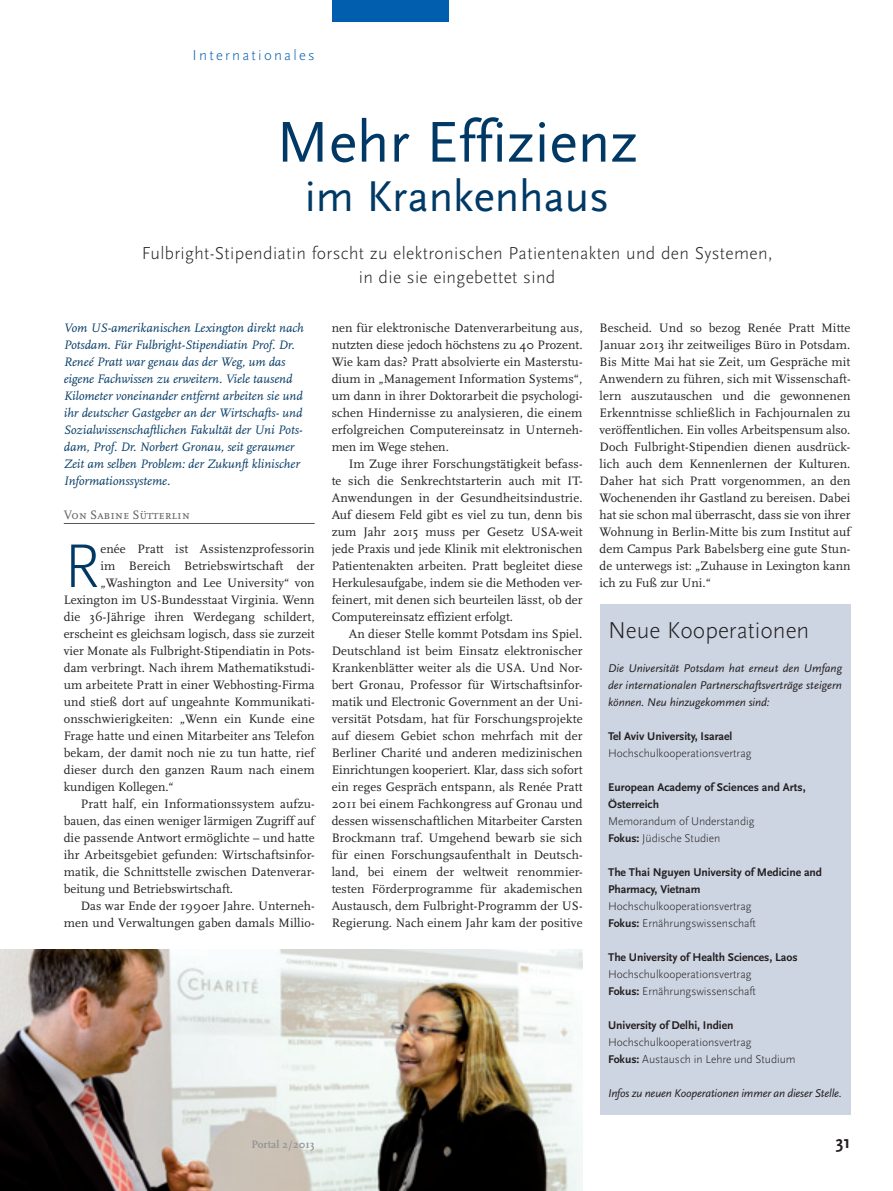
<style>
.page{position:relative;width:893px;height:1191px;background:#fff}
.page>*{position:absolute;margin:0;border:0;box-sizing:border-box;transform-origin:0 0}
.t1{font:300 64.35px "Scala Sans Pro";color:#003965}
.t2{font:60px "Scala Sans Pro";color:#003965}
.t3{font:45px "Scala Sans Pro";color:#003965}
.t4{font:300 24px "Scala Sans Pro";color:#231f20}
.t5{font:300 18px/24px "Scala Sans Pro";letter-spacing:.02em;color:#231f20;text-align:center}
.t6{font:700 18px "Scala Sans Pro";color:#231f20}
.t7{font:300 15px "Scala Sans Pro";letter-spacing:.15em;color:#015dad}
.t8{font:12.75px/17px "Scala";letter-spacing:.01em;color:#231f20;text-align:justify}
.t9{font:italic 12.75px/17px "Scala";color:#003965}
.t10{font:12.75px "Scala Caps";color:#636366}
.t11{font:300 11.7px/17px "Scala Sans Pro";letter-spacing:-.005em;color:#231f20}
.t12{font:700 11.7px/17px "Scala Sans Pro";letter-spacing:-.005em;color:#231f20}
.t13{font:italic 11.7px/17px "Scala Sans Pro";letter-spacing:-.005em;color:#231f20;text-align:justify}
.t14{font:700 11.25px "Scala";color:#939598}
.s1{font-weight:700}
</style>
<div class="page">
<div style="left:332px;top:0;width:117px;height:21px;background:#015dad"></div>
<div style="left:600px;top:604px;width:250px;height:510px;background:#cdd5e2"></div>
<hr style="left:64px;top:523px;width:251px;height:1px;background:#57585a">
<img style="left:0;top:949px;width:583px;height:242px">
<p class="t7" style="left:193px;top:46px;width:124px">Internationales</p>
<h2 class="t2" style="left:276px;top:107px;width:363px">Mehr Effizienz</h2>
<h3 class="t3" style="left:305px;top:170px;width:306px">im Krankenhaus</h3>
<h3 class="t5" style="left:142px;top:241px;width:632px">Fulbright-Stipendiatin forscht zu elektronischen Patientenakten und den Systemen, in die sie eingebettet sind</h3>
<p class="t8" style="left:332px;top:319px;width:253px">nen für elektronische Datenverarbeitung aus, nutzten diese jedoch höchstens zu 40 Prozent.<br>Wie kam das? Pratt absolvierte ein Masterstu&shy;dium in „Management Information Systems“, um dann in ihrer Doktorarbeit die psychologi&shy;schen Hindernisse zu analysieren, die einem erfolgreichen Computereinsatz in Unterneh&shy;men im Wege stehen.</p>
<p class="t8" style="left:332px;top:455px;width:253px;text-indent:17px">Im Zuge ihrer Forschungstätigkeit befass&shy;te sich die Senkrechtstarterin auch mit IT-Anwendungen in der Gesundheitsindustrie.<br>Auf diesem Feld gibt es viel zu tun, denn bis zum Jahr 2015 muss per Gesetz USA-weit jede Praxis und jede Klinik mit elektronischen Patientenakten arbeiten. Pratt begleitet diese Herkulesaufgabe, indem sie die Methoden ver&shy;feinert, mit denen sich beurteilen lässt, ob der Computereinsatz effizient erfolgt.</p>
<p class="t8" style="left:332px;top:625px;width:252px;text-indent:17px">An dieser Stelle kommt Potsdam ins Spiel.<br>Deutschland ist beim Einsatz elektronischer Krankenblätter weiter als die USA. Und Nor&shy;bert Gronau, Professor für Wirtschaftsinfor&shy;matik und Electronic Government an der Uni&shy;versität Potsdam, hat für Forschungsprojekte auf diesem Gebiet schon mehrfach mit der Berliner Charité und anderen medizinischen Einrichtungen kooperiert. Klar, dass sich sofort ein reges Gespräch entspann, als Renée Pratt 2011 bei einem Fachkongress auf Gronau und dessen wissenschaftlichen Mitarbeiter Carsten Brockmann traf. Umgehend bewarb sie sich für einen Forschungsaufenthalt in Deutsch&shy;land, bei einem der weltweit renommier&shy;testen Förderprogramme für akademischen Austausch, dem Fulbright-Programm der US-Regierung. Nach einem Jahr kam der positive</p>
<h3 class="t4" style="left:608px;top:616px;width:203px">Neue Kooperationen</h3>
<p class="t9" style="left:64px;top:319px;width:242px">Vom US-amerikanischen Lexington direkt nach Potsdam. Für Fulbright-Stipendiatin Prof. Dr.<br>Reneé Pratt war genau das der Weg, um das eigene Fachwissen zu erweitern. Viele tausend Kilometer voneinander entfernt arbeiten sie und ihr deutscher Gastgeber an der Wirtschafts- und Sozialwissenschaftlichen Fakultät der Uni Pots&shy;dam, Prof. Dr. Norbert Gronau, seit geraumer Zeit am selben Problem: der Zukunft klinischer Informationssysteme.</p>
<p class="t10" style="left:64px;top:508px;width:128px">Von Sabine Sütterlin</p>
<h1 class="t1" style="left:64px;top:529px;width:38px">R</h1>
<p class="t8" style="left:100px;top:540px;width:216px">enée Pratt ist Assistenzprofessorin</p>
<p class="t8" style="left:600px;top:319px;width:253px">Bescheid. Und so bezog Renée Pratt Mitte Januar 2013 ihr zeitweiliges Büro in Potsdam.<br>Bis Mitte Mai hat sie Zeit, um Gespräche mit Anwendern zu führen, sich mit Wissenschaft&shy;lern auszutauschen und die gewonnenen Erkenntnisse schließlich in Fachjournalen zu veröffentlichen. Ein volles Arbeitspensum also.<br>Doch Fulbright-Stipendien dienen ausdrück&shy;lich auch dem Kennenlernen der Kulturen.<br>Daher hat sich Pratt vorgenommen, an den Wochenenden ihr Gastland zu bereisen. Dabei hat sie schon mal überrascht, dass sie von ihrer Wohnung in Berlin-Mitte bis zum Institut auf dem Campus Park Babelsberg eine gute Stun&shy;de unterwegs ist: „Zuhause in Lexington kann ich zu Fuß zur Uni.“</p>
<p class="t8" style="left:100px;top:557px;width:216px">im Bereich Betriebswirtschaft der</p>
<p class="t8" style="left:100px;top:574px;width:216px">„Washington and Lee University“ von</p>
<p class="t8" style="left:64px;top:591px;width:252px">Lexington im US-Bundesstaat Virginia. Wenn</p>
<p class="t8" style="left:64px;top:608px;width:252px">die 36-Jährige ihren Werdegang schildert,</p>
<p class="t8" style="left:64px;top:625px;width:252px">erscheint es gleichsam logisch, dass sie zurzeit</p>
<p class="t8" style="left:64px;top:642px;width:252px">vier Monate als Fulbright-Stipendiatin in Pots-</p>
<p class="t8" style="left:64px;top:659px;width:252px">dam verbringt. Nach ihrem Mathematikstudi-</p>
<p class="t8" style="left:64px;top:676px;width:252px">um arbeitete Pratt in einer Webhosting-Firma</p>
<p class="t8" style="left:64px;top:693px;width:252px">und stieß dort auf ungeahnte Kommunikati-</p>
<p class="t8" style="left:64px;top:710px;width:252px">onsschwierigkeiten: „Wenn ein Kunde eine</p>
<p class="t8" style="left:64px;top:727px;width:252px">Frage hatte und einen Mitarbeiter ans Telefon</p>
<p class="t8" style="left:64px;top:744px;width:252px">bekam, der damit noch nie zu tun hatte, rief</p>
<p class="t8" style="left:64px;top:761px;width:252px">dieser durch den ganzen Raum nach einem</p>
<p class="t8" style="left:64px;top:778px;width:112px">kundigen Kollegen.“</p>
<p class="t8" style="left:81px;top:795px;width:235px">Pratt half, ein Informationssystem aufzu-</p>
<p class="t8" style="left:64px;top:813px;width:252px">bauen, das einen weniger lärmigen Zugriff auf</p>
<p class="t8" style="left:64px;top:830px;width:252px">die passende Antwort ermöglichte – und hatte</p>
<p class="t8" style="left:64px;top:847px;width:252px">ihr Arbeitsgebiet gefunden: Wirtschaftsinfor-</p>
<p class="t8" style="left:64px;top:864px;width:252px">matik, die Schnittstelle zwischen Datenverar-</p>
<p class="t8" style="left:64px;top:881px;width:171px">beitung und Betriebswirtschaft.</p>
<p class="t8" style="left:81px;top:898px;width:235px">Das war Ende der 1990er Jahre. Unterneh-</p>
<p class="t8" style="left:64px;top:915px;width:252px">men und Verwaltungen gaben damals Millio-</p>
<p class="t13" style="left:608px;top:659px;width:235px">Die Universität Potsdam hat erneut den Umfang der internationalen Partnerschaftsverträge steigern können. Neu hinzugekommen sind:</p>
<p class="t12" style="left:608px;top:728px;width:126px">Tel Aviv University, Isarael</p>
<p class="t11" style="left:608px;top:745px;width:145px">Hochschulkooperationsvertrag</p>
<p class="t12" style="left:608px;top:779px;width:199px">European Academy of Sciences and Arts,<br>Österreich</p>
<p class="t11" style="left:608px;top:813px;width:148px">Memorandum of Understandig<br><span class="s1">Fokus:</span> Jüdische Studien</p>
<p class="t12" style="left:608px;top:864px;width:216px">The Thai Nguyen University of Medicine and<br>Pharmacy, Vietnam</p>
<p class="t11" style="left:608px;top:898px;width:149px">Hochschulkooperationsvertrag<br><span class="s1">Fokus:</span> Ernährungswissenschaft</p>
<p class="t12" style="left:608px;top:949px;width:191px">The University of Health Sciences, Laos</p>
<p class="t11" style="left:608px;top:966px;width:149px">Hochschulkooperationsvertrag<br><span class="s1">Fokus:</span> Ernährungswissenschaft</p>
<p class="t12" style="left:608px;top:1017px;width:127px">University of Delhi, Indien</p>
<p class="t11" style="left:608px;top:1034px;width:189px">Hochschulkooperationsvertrag<br><span class="s1">Fokus:</span> Austausch in Lehre und Studium</p>
<p class="t13" style="left:608px;top:1085px;width:235px">Infos zu neuen Kooperationen immer an dieser Stelle.</p>
<p class="t14" style="left:251px;top:1138px;width:65px">Portal 2/2013</p>
<h3 class="t6" style="left:836px;top:1132px;width:16px">31</h3>
</div>
